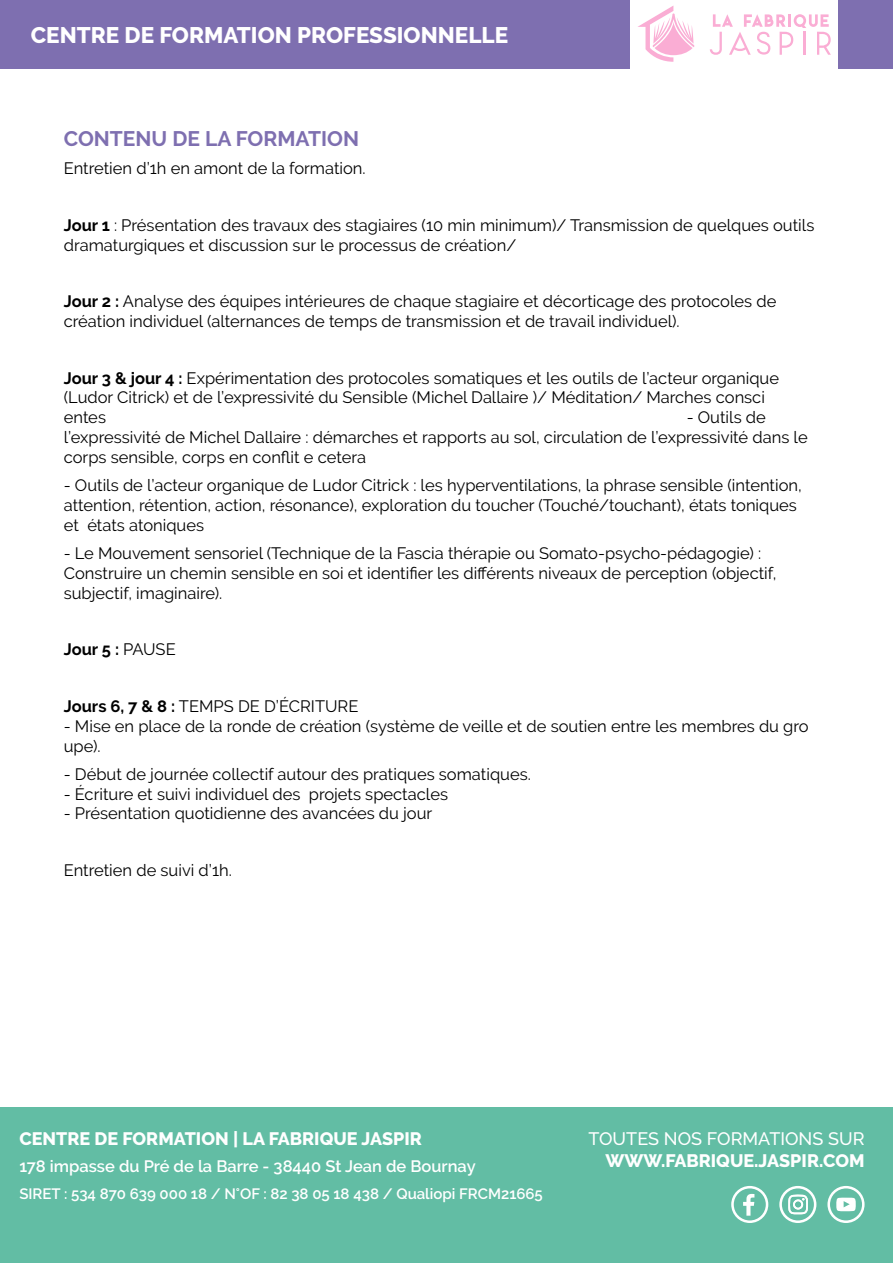
<style>
.page{position:relative;width:893px;height:1263px;background:#fff}
.page>*{position:absolute;margin:0;border:0;box-sizing:border-box;transform-origin:0 0}
.t1{font:800 22.5px "Raleway";color:#fff}
.t2{font:700 21px "Raleway";color:#7e6fb0}
.t3{font:800 18px "Raleway";color:#fff}
.t4{font:500 18px "Raleway";color:#fff}
.t5{font:16.5px/19.8px "Raleway";color:#000}
.t6{font:600 16.5px "Raleway";color:#fff}
.t7{font:700 16.5px "Raleway";color:#000}
.t8{font:600 15px "Raleway";color:#fff}
.s1{font-weight:700}
.s2{font-weight:400}
</style>
<div class="page">
<div style="left:0;top:1108px;width:893px;height:155px;background:#62bda4"></div>
<svg style="left:731px;top:1186px;width:37px;height:37px"></svg>
<svg style="left:779px;top:1186px;width:37px;height:37px"></svg>
<svg style="left:827px;top:1186px;width:37px;height:37px"></svg>
<div style="left:0;top:0;width:629px;height:68px;background:#7e6fb0"></div>
<div style="left:839px;top:0;width:54px;height:68px;background:#7e6fb0"></div>
<svg style="left:638px;top:6px;width:56px;height:56px"></svg>
<svg style="left:710px;top:14px;width:121px;height:41px"></svg>
<h1 class="t1" style="left:31px;top:22px;width:479px">CENTRE DE FORMATION PROFESSIONNELLE</h1>
<p class="t2" style="left:64px;top:126px;width:297px">CONTENU DE LA FORMATION</p>
<p class="t5" style="left:64px;top:158px;width:303px">Entretien d’1h en amont de la formation.</p>
<p class="t5" style="left:64px;top:215px;width:752px"><span class="s1">Jour 1</span> : Présentation des travaux des stagiaires (10 min minimum)/ Transmission de quelques outils dramaturgiques et discussion sur le processus de création/</p>
<p class="t5" style="left:64px;top:291px;width:714px"><span class="s1">Jour 2 :</span> Analyse des équipes intérieures de chaque stagiaire et décorticage des protocoles de création individuel (alternances de temps de transmission et de travail individuel).</p>
<p class="t5" style="left:64px;top:368px;width:717px"><span class="s1">Jour 3 &amp; jour 4 :</span> Expérimentation des protocoles somatiques et les outils de l’acteur organique (Ludor Citrick) et de l’expressivité du Sensible (Michel Dallaire )/ Méditation/ Marches consci entes</p>
<p class="t5" style="left:64px;top:407px;width:745px;text-indent:623px">- Outils de l’expressivité de Michel Dallaire : démarches et rapports au sol, circulation de l’expressivité dans le corps sensible, corps en conflit e cetera</p>
<p class="t5" style="left:64px;top:475px;width:740px">- Outils de l’acteur organique de Ludor Citrick : les hyperventilations, la phrase sensible (intention, attention, rétention, action, résonance), exploration du toucher (Touché/touchant), états toniques et états atoniques</p>
<p class="t5" style="left:64px;top:543px;width:714px">- Le Mouvement sensoriel (Technique de la Fascia thérapie ou Somato-psycho-pédagogie) :<br>Construire un chemin sensible en soi et identifier les différents niveaux de perception (objectif, subjectif, imaginaire).</p>
<p class="t7" style="left:64px;top:640px;width:113px">Jour 5 : <span class="s2">PAUSE</span></p>
<p class="t5" style="left:64px;top:696px;width:296px"><span class="s1">Jours 6, 7 &amp; 8 :</span> TEMPS DE D’ÉCRITURE</p>
<p class="t5" style="left:64px;top:716px;width:746px">- Mise en place de la ronde de création (système de veille et de soutien entre les membres du gro upe).</p>
<p class="t5" style="left:64px;top:764px;width:469px">- Début de journée collectif autour des pratiques somatiques.</p>
<p class="t5" style="left:64px;top:784px;width:386px">- Écriture et suivi individuel des projets spectacles</p>
<p class="t5" style="left:64px;top:804px;width:370px">- Présentation quotidienne des avancées du jour</p>
<p class="t5" style="left:64px;top:860px;width:170px">Entretien de suivi d’1h.</p>
<p class="t3" style="left:19px;top:1129px;width:404px">CENTRE DE FORMATION | LA FABRIQUE JASPIR</p>
<p class="t6" style="left:19px;top:1157px;width:458px">178 impasse du Pré de la Barre - 38440 St Jean de Bournay</p>
<p class="t8" style="left:19px;top:1185px;width:525px">SIRET : 534 870 639 000 18 / N°OF : 82 38 05 18 438 / Qualiopi FRCM21665</p>
<p class="t4" style="left:588px;top:1129px;width:278px">TOUTES NOS FORMATIONS SUR</p>
<p class="t3" style="left:605px;top:1150px;width:261px">WWW.FABRIQUE.JASPIR.COM</p>
</div>
